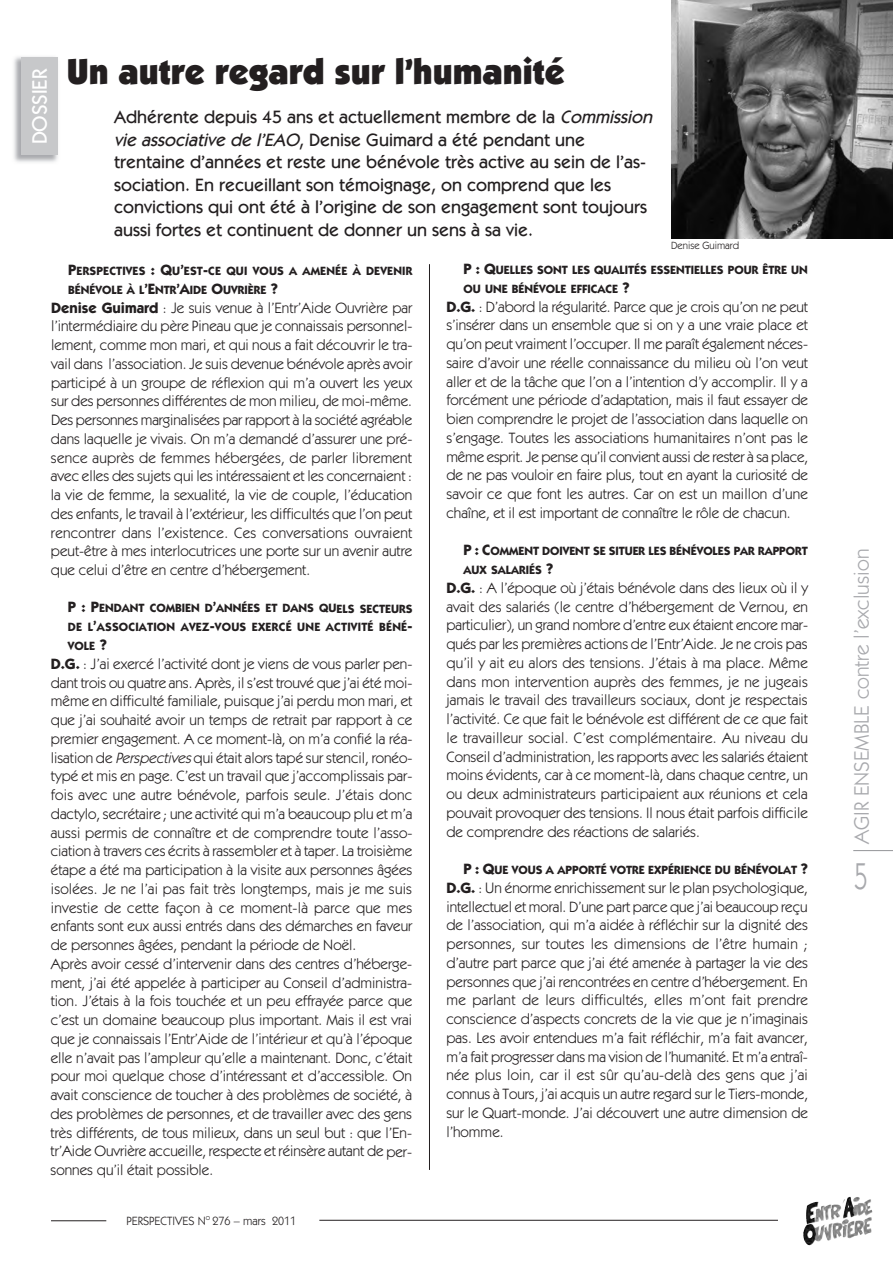
<style>
.page{position:relative;width:893px;height:1263px;background:#fff}
.page>*{position:absolute;margin:0;border:0;box-sizing:border-box;transform-origin:0 0}
.t1{font:37.5px "Itc Kabel";color:#a8a9ad;scale:.7 1}
.t2{font:900 36px "Itc Kabel";color:#231f20}
.t3{font:21px "Itc Kabel";color:#a8a9ad}
.t4{font:500 21px "Itc Kabel";color:#fff}
.t5{font:500 18px/22.5px "Itc Kabel";color:#231f20}
.t6{font:15px/18.8px "Itc Kabel";color:#231f20;text-align:justify}
.t7{font:700 12px/18.9px "Itc Kabel";color:#231f20}
.t8{font:12px "Itc Kabel";color:#231f20}
.t9{font:10.5px "Itc Kabel";color:#231f20}
.s1{font-style:italic}
.s2{font-size:15px}
.s3{font-weight:700}
</style>
<div class="page">
<hr style="left:319px;top:1220px;width:459px;height:1px;background:#231f20">
<img style="left:816px;top:1197px;width:56px;height:35px">
<hr style="left:853px;top:850px;width:40px;height:1px;background:#939598">
<hr style="left:51px;top:1220px;width:55px;height:1px;background:#231f20">
<hr style="left:429px;top:264px;width:1px;height:906px;background:#231f20">
<img style="left:14px;top:56px;width:44px;height:106px">
<div style="left:21px;top:58px;width:37px;height:97px;background:#c7c8ca"></div>
<img style="left:672px;top:0;width:221px;height:238px">
<h3 class="t4" style="left:32px;top:144px;width:77px;rotate:-90deg">DOSSIER</h3>
<h2 class="t2" style="left:67px;top:58px;width:500px">Un autre regard sur l’humanité</h2>
<p class="t5" style="left:114px;top:108px;width:543px">Adhérente depuis 45 ans et actuellement membre de la <span class="s1">Commission vie associative de l’EAO</span>, Denise Guimard a été pendant une trentaine d’années et reste une bénévole très active au sein de l’as&shy;sociation. En recueillant son témoignage, on comprend que les convictions qui ont été à l’origine de son engagement sont toujours aussi fortes et continuent de donner un sens à sa vie.</p>
<p class="t9" style="left:671px;top:241px;width:69px">Denise Guimard</p>
<p class="t7" style="left:68px;top:262px;width:346px"><span class="s2">P</span>ERSPECTIVES <span class="s2">: Q</span>U<span class="s2">’</span>EST<span class="s2">-</span>CE QUI VOUS A AMENÉE À DEVENIR<br>BÉNÉVOLE À L<span class="s2">’E</span>NTR<span class="s2">’A</span>IDE <span class="s2">O</span>UVRIÈRE <span class="s2">?</span></p>
<p class="t6" style="left:51px;top:299px;width:363px"><span class="s3">Denise Guimard</span> : Je suis venue à l’Entr’Aide Ouvrière par l’intermédiaire du père Pineau que je connaissais personnel&shy;lement, comme mon mari, et qui nous a fait découvrir le tra&shy;vail dans l’association. Je suis devenue bénévole après avoir participé à un groupe de réflexion qui m’a ouvert les yeux sur des personnes différentes de mon milieu, de moi-même.<br>Des personnes marginalisées par rapport à la société agréable dans laquelle je vivais. On m’a demandé d’assurer une pré&shy;sence auprès de femmes hébergées, de parler librement avec elles des sujets qui les intéressaient et les concernaient : la vie de femme, la sexualité, la vie de couple, l’éducation des enfants, le travail à l’extérieur, les difficultés que l’on peut rencontrer dans l’existence. Ces conversations ouvraient peut-être à mes interlocutrices une porte sur un avenir autre que celui d’être en centre d’hébergement.</p>
<p class="t7" style="left:68px;top:600px;width:346px;text-align:justify"><span class="s2">P : P</span>ENDANT COMBIEN D<span class="s2">’</span>ANNÉES ET DANS QUELS SECTEURS DE L<span class="s2">’</span>ASSOCIATION AVEZ<span class="s2">-</span>VOUS EXERCÉ UNE ACTIVITÉ BÉNÉ<span class="s2">-</span>VOLE <span class="s2">?</span></p>
<p class="t6" style="left:51px;top:655px;width:363px;text-align:left"><span class="s3">D.G.</span> : J’ai exercé l’activité dont je viens de vous parler pen&shy;dant trois ou quatre ans. Après, il s’est trouvé que j’ai été moi&shy;même en difficulté familiale, puisque j’ai perdu mon mari, et que j’ai souhaité avoir un temps de retrait par rapport à ce premier engagement. A ce moment-là, on m’a confié la réa&shy;lisation de <span class="s1">Perspectives</span>qui était alors tapé sur stencil, ronéo&shy;typé et mis en page. C’est un travail que j’accomplissais par&shy;fois avec une autre bénévole, parfois seule. J’étais donc dactylo, secrétaire ; une activité qui m’a beaucoup plu et m’a aussi permis de connaître et de comprendre toute l’asso&shy;ciation à travers ces écrits à rassembler et à taper. La troisième étape a été ma participation à la visite aux personnes âgées isolées. Je ne l’ai pas fait très longtemps, mais je me suis investie de cette façon à ce moment-là parce que mes enfants sont eux aussi entrés dans des démarches en faveur de personnes âgées, pendant la période de Noël.<br>Après avoir cessé d’intervenir dans des centres d’héberge&shy;ment, j’ai été appelée à participer au Conseil d’administra&shy;tion. J’étais à la fois touchée et un peu effrayée parce que c’est un domaine beaucoup plus important. Mais il est vrai que je connaissais l’Entr’Aide de l’intérieur et qu’à l’époque elle n’avait pas l’ampleur qu’elle a maintenant. Donc, c’était pour moi quelque chose d’intéressant et d’accessible. On avait conscience de toucher à des problèmes de société, à des problèmes de personnes, et de travailler avec des gens très différents, de tous milieux, dans un seul but : que l’En&shy;tr’Aide Ouvrière accueille, respecte et réinsère autant de per&shy;sonnes qu’il était possible.</p>
<p class="t8" style="left:127px;top:1216px;width:171px">PERSPECTIVES N<sup>o</sup> 276 – mars 2011</p>
<p class="t7" style="left:463px;top:261px;width:346px"><span class="s2">P : Q</span>UELLES SONT LES QUALITÉS ESSENTIELLES POUR ÊTRE UN<br>OU UNE BÉNÉVOLE EFFICACE <span class="s2">?</span></p>
<p class="t6" style="left:446px;top:298px;width:363px"><span class="s3">D.G.</span> : D’abord la régularité. Parce que je crois qu’on ne peut s’insérer dans un ensemble que si on y a une vraie place et qu’on peut vraiment l’occuper. Il me paraît également néces&shy;saire d’avoir une réelle connaissance du milieu où l’on veut aller et de la tâche que l’on a l’intention d’y accomplir. Il y a forcément une période d’adaptation, mais il faut essayer de bien comprendre le projet de l’association dans laquelle on s’engage. Toutes les associations humanitaires n’ont pas le même esprit. Je pense qu’il convient aussi de rester à sa place, de ne pas vouloir en faire plus, tout en ayant la curiosité de savoir ce que font les autres. Car on est un maillon d’une chaîne, et il est important de connaître le rôle de chacun.</p>
<p class="t7" style="left:463px;top:542px;width:346px"><span class="s2">P : C</span>OMMENT DOIVENT SE SITUER LES BÉNÉVOLES PAR RAPPORT<br>AUX SALARIÉS <span class="s2">?</span></p>
<p class="t6" style="left:446px;top:579px;width:363px"><span class="s3">D.G.</span> : A l’époque où j’étais bénévole dans des lieux où il y avait des salariés (le centre d’hébergement de Vernou, en particulier), un grand nombre d’entre eux étaient encore mar&shy;qués par les premières actions de l’Entr’Aide. Je ne crois pas qu’il y ait eu alors des tensions. J’étais à ma place. Même dans mon intervention auprès des femmes, je ne jugeais jamais le travail des travailleurs sociaux, dont je respectais l’activité. Ce que fait le bénévole est différent de ce que fait le travailleur social. C’est complémentaire. Au niveau du Conseil d’administration, les rapports avec les salariés étaient moins évidents, car à ce moment-là, dans chaque centre, un ou deux administrateurs participaient aux réunions et cela pouvait provoquer des tensions. Il nous était parfois difficile de comprendre des réactions de salariés.</p>
<p class="t7" style="left:463px;top:861px;width:346px"><span class="s2">P : Q</span>UE VOUS A APPORTÉ VOTRE EXPÉRIENCE DU BÉNÉVOLAT <span class="s2">?</span></p>
<p class="t6" style="left:446px;top:879px;width:363px"><span class="s3">D.G.</span> : Un énorme enrichissement sur le plan psychologique, intellectuel et moral. D’une part parce que j’ai beaucoup reçu de l’association, qui m’a aidée à réfléchir sur la dignité des personnes, sur toutes les dimensions de l’être humain ; d’autre part parce que j’ai été amenée à partager la vie des personnes que j’ai rencontrées en centre d’hébergement. En me parlant de leurs difficultés, elles m’ont fait prendre conscience d’aspects concrets de la vie que je n’imaginais pas. Les avoir entendues m’a fait réfléchir, m’a fait avancer, m’a fait progresser dans ma vision de l’humanité. Et m’a entraî&shy;née plus loin, car il est sûr qu’au-delà des gens que j’ai connus à Tours, j’ai acquis un autre regard sur le Tiers-monde, sur le Quart-monde. J’ai découvert une autre dimension de l’homme.</p>
<h3 class="t3" style="left:854px;top:844px;width:297px;rotate:-90deg">AGIR ENSEMBLE contre l’exclusion</h3>
<h1 class="t1" style="left:855px;top:862px;width:20px">5</h1>
</div>
